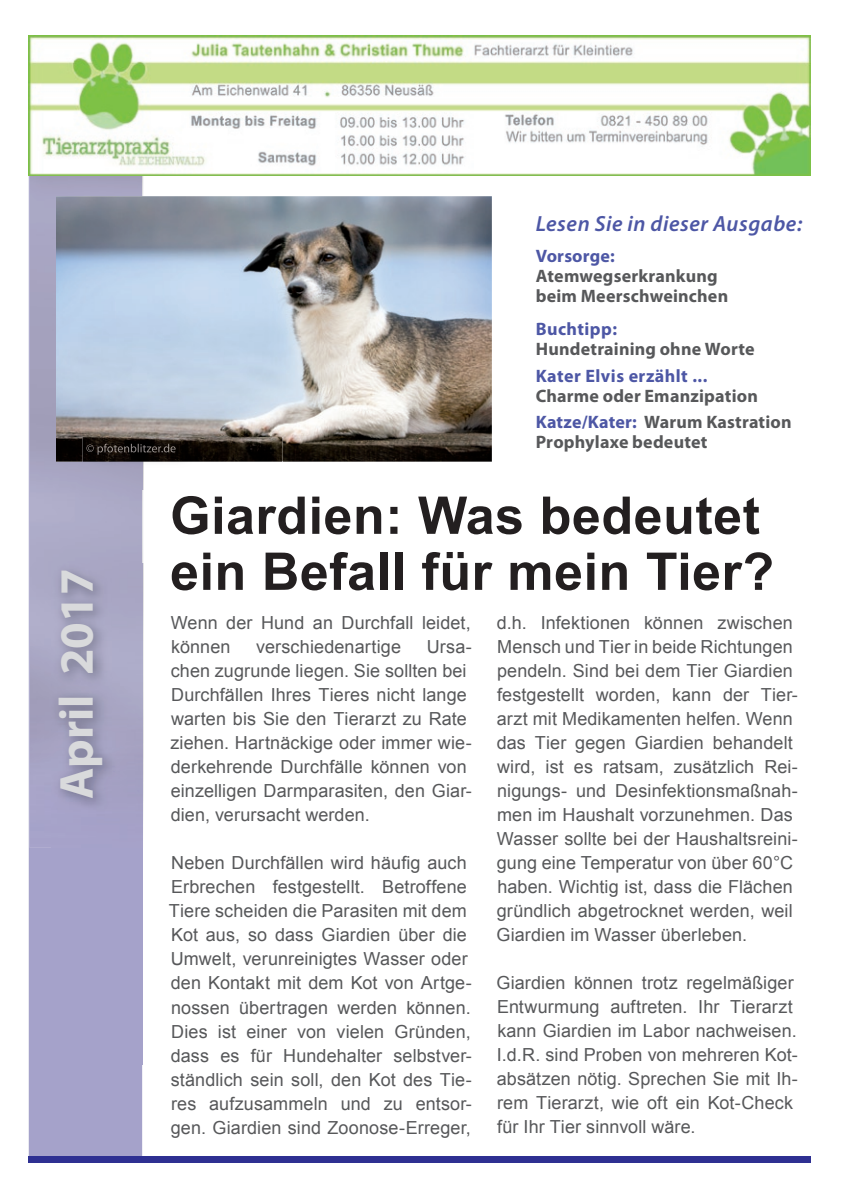
<style>
.page{position:relative;width:842px;height:1191px;background:#fff}
.page>*{position:absolute;margin:0;border:0;box-sizing:border-box;transform-origin:0 0}
.t1{font:700 52px/56px "Arial";letter-spacing:.01em;color:#231f20}
.t2{font:700 48px "Myriad Pro";color:#d9dadc}
.t3{font:italic 600 22px "Myriad Pro";letter-spacing:.025em;color:#4d57a5}
.t4{font:18px/24px "Arial";letter-spacing:.005em;color:#57585a}
.t5{font:700 18px/20px "Myriad Pro";letter-spacing:.01em;color:#57585a}
.t6{font:700 18px "Myriad Pro";letter-spacing:.025em;color:#4d57a5}
.s1{color:#4d57a5}
</style>
<div class="page">
<div style="left:29px;top:176px;width:113px;height:981px;background:#a5a2ca"></div>
<div style="left:28px;top:1157px;width:783px;height:6px;background:#2e3092"></div>
<img style="left:30px;top:176px;width:112px;height:672px">
<img style="left:28px;top:36px;width:783px;height:140px">
<img style="left:51px;top:564px;width:93px;height:500px">
<img style="left:56px;top:196px;width:436px;height:265px">
<img style="left:82px;top:437px;width:200px;height:52px">
<svg style="left:142px;top:461px;width:1px;height:28px"></svg>
<img style="left:86px;top:443px;width:90px;height:12px">
<h2 class="t2" style="left:45px;top:799px;width:232px;rotate:-90deg">April 2017</h2>
<p class="t3" style="left:536px;top:209px;width:268px">Lesen Sie in dieser Ausgabe:</p>
<p class="t6" style="left:536px;top:244px;width:81px">Vorsorge:</p>
<p class="t5" style="left:536px;top:265px;width:194px">Atemwegserkrankung beim Meerschweinchen</p>
<p class="t6" style="left:536px;top:317px;width:83px">Buchtipp:</p>
<p class="t5" style="left:536px;top:338px;width:220px">Hundetraining ohne Worte</p>
<p class="t6" style="left:536px;top:364px;width:173px">Kater Elvis erzählt ...</p>
<p class="t5" style="left:536px;top:383px;width:257px;line-height:25.6px">Charme oder Emanzipation<br><span class="s1">Katze/Kater:</span> Warum Kastration</p>
<p class="t5" style="left:536px;top:431px;width:173px">Prophylaxe bedeutet</p>
<h1 class="t1" style="left:170px;top:489px;width:605px">Giardien: Was bedeutet ein Befall für mein Tier?</h1>
<p class="t4" style="left:171px;top:611px;width:301px">Wenn der Hund an Durchfall leidet, können</p>
<p class="t4" style="left:496px;top:611px;width:303px">d.h. Infektionen können zwischen Mensch und Tier in beide Richtungen pendeln. Sind bei dem Tier Giardien festgestellt worden, kann der Tier&shy;arzt mit Medikamenten helfen. Wenn das Tier gegen Giardien behandelt wird, ist es ratsam, zusätzlich Rei&shy;nigungs- und Desinfektionsmaßnah&shy;men im Haushalt vorzunehmen. Das Wasser sollte bei der Haushaltsreini&shy;gung eine Temperatur von über 60°C haben. Wichtig ist, dass die Flächen gründlich abgetrocknet werden, weil Giardien im Wasser überleben.</p>
<p class="t4" style="left:496px;top:971px;width:303px">Giardien können trotz regelmäßiger Entwurmung auftreten. Ihr Tierarzt kann Giardien im Labor nachweisen.<br>I.d.R. sind Proben von mehreren Kot&shy;absätzen nötig. Sprechen Sie mit Ih&shy;rem Tierarzt, wie oft ein Kot-Check für Ihr Tier sinnvoll wäre.</p>
<p class="t4" style="left:170px;top:635px;width:303px;text-indent:256px">Ursa&shy;chen zugrunde liegen. Sie sollten bei<br>Durchfällen Ihres Tieres nicht lange warten bis Sie den Tierarzt zu Rate ziehen. Hartnäckige oder immer wie&shy;derkehrende Durchfälle können von einzelligen Darmparasiten, den Giar&shy;dien, verursacht werden.</p>
<p class="t4" style="left:169px;top:851px;width:304px">Neben Durchfällen wird häufig auch Erbrechen festgestellt. Betroffene Tiere scheiden die Parasiten mit dem Kot aus, so dass Giardien über die Umwelt, verunreinigtes Wasser oder den Kontakt mit dem Kot von Artge&shy;nossen übertragen werden können.<br>Dies ist einer von vielen Gründen, dass es für Hundehalter selbstver&shy;ständlich sein soll, den Kot des Tie&shy;res aufzusammeln und zu entsor&shy;gen. Giardien sind Zoonose-Erreger,</p>
<p class="t4" style="left:256px;top:635px;width:146px">verschiedenartige</p>
</div>
